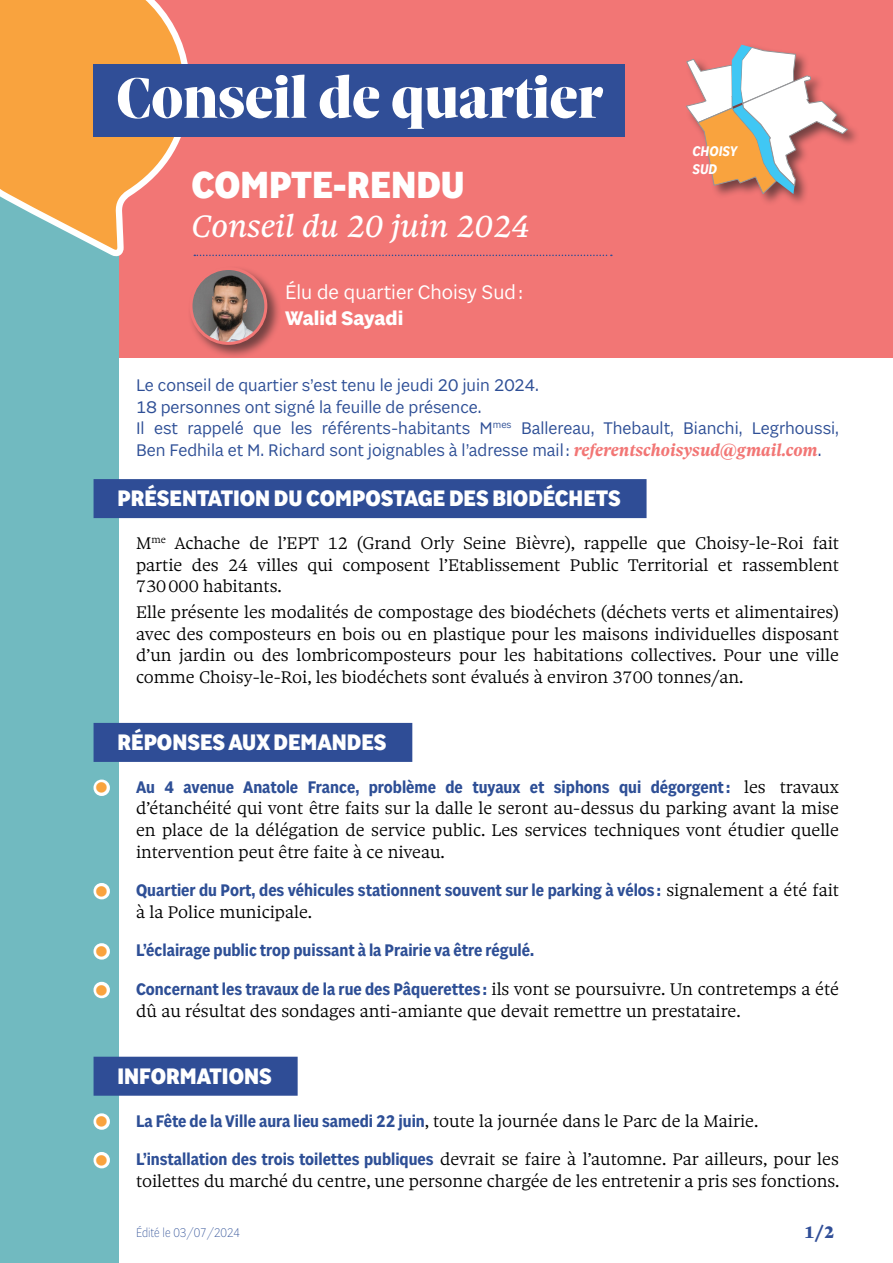
<style>
.page{position:relative;width:893px;height:1263px;background:#fff}
.page>*{position:absolute;margin:0;border:0;box-sizing:border-box;transform-origin:0 0}
.Header_-_Grand_titre{font:900 61.5px "Sole Serif Big Display";color:#fff}
.Header_-_Sous-titre{font:800 condensed 40.5px "Sole Sans";color:#fff}
.Header_-_date{font:italic 33px "Sole Serif Caption";color:#fff}
.Contenu_-_Titre{font:800 condensed 24px "Sole Sans";color:#fff}
.Header_-_Élu_e{font:21px/25.2px "Sole Sans";color:#fff}
.Contenu_-_Texte_courant_Nu{font:300 18px/21.6px "Sole Serif Text";color:#000001;text-align:justify}
.Contenu_-_Intro{font:18px/21.6px "Sole Sans";color:#2e4f96}
.t1{font:600 condensed 18px/21.6px "Sole Sans";color:#2e4f96}
.Footer_-_Pagination{font:900 18px "Sole Serif Text";color:#304e97}
.Header_-_Quartier{font:italic 600 condensed 15px/18px "Sole Sans";color:#fff}
.Footer_-_date{font:300 condensed 13.5px "Sole Sans";color:#2e4f96}
.s1{font-weight:700}
.s2{font-family:"Sole Serif Text";font-weight:700;font-style:italic;color:#f27675}
.s3{font-family:"Sole Sans";font-weight:600;font-stretch:condensed;color:#2e4f96}
.s4{font-family:"Sole Serif Text";font-weight:300;font-stretch:normal;color:#000001}
</style>
<div class="page">
<div style="left:119px;top:0;width:774px;height:358px;background:#f27675"></div>
<div style="left:0;top:0;width:119px;height:1263px;background:#71bac0"></div>
<svg style="left:0;top:0;width:190px;height:255px"></svg>
<div style="left:94px;top:64px;width:531px;height:72px;background:#304e97"></div>
<div style="left:94px;top:479px;width:553px;height:39px;background:#2f4d96"></div>
<div style="left:94px;top:723px;width:318px;height:39px;background:#2f4d96"></div>
<div style="left:94px;top:1057px;width:204px;height:39px;background:#2f4d96"></div>
<svg style="left:194px;top:255px;width:418px;height:1px"></svg>
<div style="left:188px;top:265px;width:93px;height:94px;background:#231f20;opacity:.6"></div>
<img style="left:191px;top:268px;width:75px;height:75px;border-radius:37px">
<div style="left:189px;top:267px;width:78px;height:78px;border:3px solid #f27675;border-radius:50%"></div>
<div style="left:685px;top:43px;width:176px;height:164px;background:#231f20;opacity:.6"></div>
<svg style="left:686px;top:45px;width:162px;height:149px"></svg>
<p class="Header_-_Grand_titre" style="left:116px;top:63px;width:488px">Conseil de quartier</p>
<p class="Header_-_Sous-titre" style="left:192px;top:160px;width:275px">COMPTE-RENDU</p>
<p class="Header_-_date" style="left:192px;top:208px;width:340px">Conseil du 20 juin 2024</p>
<p class="Header_-_Élu_e" style="left:285px;top:280px;width:239px">Élu de quartier Choisy Sud:<br><span class="s1">Walid Sayadi</span></p>
<p class="Header_-_Quartier" style="left:692px;top:143px;width:47px">CHOISY<br>SUD</p>
<p class="Contenu_-_Intro" style="left:136px;top:375px;width:404px">Le conseil de quartier s’est tenu le jeudi 20 juin 2024.</p>
<p class="Contenu_-_Intro" style="left:136px;top:397px;width:347px">18 personnes ont signé la feuille de présence.</p>
<p class="Contenu_-_Intro" style="left:136px;top:418px;width:704px">Il est rappelé que les référents-habitants M<sup>mes</sup> Ballereau, Thebault, Bianchi, Legrhoussi,<br>Ben Fedhila et M. Richard sont joignables à l’adresse mail : <span class="s2">referentschoisysud@gmail.com</span>.</p>
<p class="Contenu_-_Titre" style="left:118px;top:484px;width:505px">PRÉSENTATION DU COMPOSTAGE DES BIODÉCHETS</p>
<p class="Contenu_-_Texte_courant_Nu" style="left:136px;top:532px;width:704px">M<sup>me</sup> Achache de l’EPT 12 (Grand Orly Seine Bièvre), rappelle que Choisy-le-Roi fait partie des 24 villes qui composent l’Etablissement Public Territorial et rassemblent 730000 habitants.</p>
<p class="Contenu_-_Texte_courant_Nu" style="left:136px;top:601px;width:704px">Elle présente les modalités de compostage des biodéchets (déchets verts et alimentaires) avec des composteurs en bois ou en plastique pour les maisons individuelles disposant d’un jardin ou des lombricomposteurs pour les habitations collectives. Pour une ville comme Choisy-le-Roi, les biodéchets sont évalués à environ 3700 tonnes/an.</p>
<p class="Contenu_-_Titre" style="left:118px;top:728px;width:270px">RÉPONSES AUX DEMANDES</p>
<p class="Contenu_-_Texte_courant_Nu" style="left:136px;top:776px;width:704px"><span class="s3">Au 4 avenue Anatole France, problème de tuyaux et siphons qui dégorgent:</span> les travaux d’étanchéité qui vont être faits sur la dalle le seront au-dessus du parking avant la mise en place de la délégation de service public. Les services techniques vont étudier quelle intervention peut être faite à ce niveau.</p>
<p class="t1" style="left:136px;top:880px;width:704px">Quartier du Port, des véhicules stationnent souvent sur le parking à vélos : <span class="s4">signalement a été fait à la Police municipale.</span></p>
<p class="t1" style="left:136px;top:940px;width:399px">L’éclairage public trop puissant à la Prairie va être régulé.</p>
<p class="Contenu_-_Texte_courant_Nu" style="left:136px;top:978px;width:704px"><span class="s3">Concernant les travaux de la rue des Pâquerettes :</span> ils vont se poursuivre. Un contretemps a été dû au résultat des sondages anti-amiante que devait remettre un prestataire.</p>
<p class="Contenu_-_Titre" style="left:118px;top:1062px;width:156px">INFORMATIONS</p>
<p class="Contenu_-_Texte_courant_Nu" style="left:136px;top:1110px;width:624px"><span class="s3">La Fête de la Ville aura lieu samedi 22 juin</span>, toute la journée dans le Parc de la Mairie.</p>
<p class="Contenu_-_Texte_courant_Nu" style="left:136px;top:1148px;width:705px"><span class="s3">L’installation des trois toilettes publiques</span> devrait se faire à l’automne. Par ailleurs, pour les toilettes du marché du centre, une personne chargée de les entretenir a pris ses fonctions.</p>
<p class="Footer_-_date" style="left:136px;top:1226px;width:105px">Édité le 03/07/2024</p>
<p class="Footer_-_Pagination" style="left:804px;top:1222px;width:31px">1/2</p>
</div>
